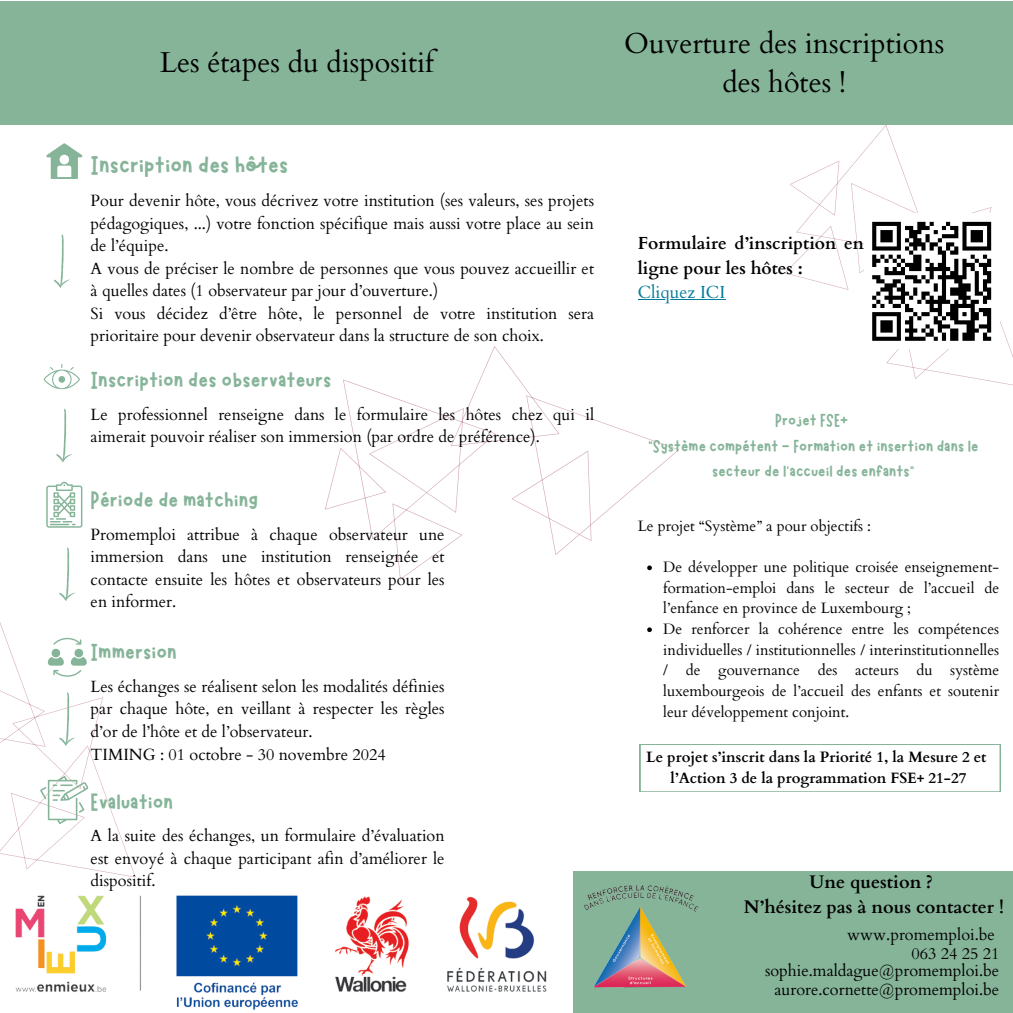
<style>
.page{position:relative;width:1013px;height:1013px;background:#fff}
.page>*{position:absolute;margin:0;border:0;box-sizing:border-box;transform-origin:0 0}
.t1{font:28.75px/39.4px "Cardo";color:#000;text-align:center}
.t2{font:27.5px "Marykate";color:#86b499}
.t3{font:25px "Marykate";color:#86b499}
.t4{font:18.75px/25.2px "Marykate";color:#86b499;text-align:center}
.t5{font:700 18.25px/25.2px "Cardo";color:#000;text-align:center}
.t6{font:700 17.5px/24.4px "Cardo";color:#000}
.t7{font:17.5px "Cardo";color:#007b98}
.t8{font:16.25px/22.5px "Cardo";color:#000;text-align:justify}
.t9{font:15px/20.6px "Cardo";color:#000;text-align:justify}
.t10{font:700 15px/20.6px "Cardo";color:#000;text-align:center}
</style>
<div class="page">
<svg style="left:784px;top:125px;width:228px;height:260px"></svg>
<svg style="left:325px;top:346px;width:354px;height:287px"></svg>
<img style="left:15px;top:895px;width:532px;height:115px">
<div style="left:0;top:1px;width:1012px;height:124px;background:#86b499"></div>
<div style="left:573px;top:871px;width:439px;height:141px;background:#86b499"></div>
<img style="left:584px;top:885px;width:115px;height:103px">
<svg style="left:46px;top:143px;width:36px;height:36px"></svg>
<svg style="left:44px;top:364px;width:36px;height:25px"></svg>
<svg style="left:46px;top:482px;width:36px;height:45px"></svg>
<svg style="left:0;top:622px;width:136px;height:255px"></svg>
<svg style="left:59px;top:547px;width:16px;height:54px"></svg>
<svg style="left:56px;top:408px;width:16px;height:55px"></svg>
<svg style="left:54px;top:234px;width:16px;height:54px"></svg>
<div style="left:864px;top:214px;width:135px;height:135px;background:#fff"></div>
<svg style="left:872px;top:221px;width:120px;height:120px"></svg>
<hr style="left:638px;top:299px;width:87px;height:1px;background:#007b98">
<svg style="left:647px;top:565px;width:5px;height:5px"></svg>
<svg style="left:647px;top:627px;width:5px;height:5px"></svg>
<svg style="left:640px;top:744px;width:360px;height:47px"></svg>
<p class="t1" style="left:160px;top:44px;width:276px">Les étapes du dispositif</p>
<p class="t2" style="left:91px;top:147px;width:199px">Inscription des hôtes</p>
<p class="t8" style="left:91px;top:190px;width:505px">Pour devenir hôte, vous décrivez votre institution (ses valeurs, ses projets pédagogiques, ...) votre fonction spécifique mais aussi votre place au sein de l’équipe.</p>
<h2 class="t8" style="left:91px;top:257px;width:505px">A vous de préciser le nombre de personnes que vous pouvez accueillir et à quelles dates (1 observateur par jour d’ouverture.)</h2>
<p class="t8" style="left:91px;top:302px;width:505px">Si vous décidez d’être hôte, le personnel de votre institution sera prioritaire pour devenir observateur dans la structure de son choix.</p>
<p class="t3" style="left:91px;top:364px;width:242px">Inscription des observateurs</p>
<p class="t8" style="left:91px;top:403px;width:505px">Le professionnel renseigne dans le formulaire les hôtes chez qui il aimerait pouvoir réaliser son immersion (par ordre de préférence).</p>
<p class="t3" style="left:91px;top:484px;width:169px">Période de matching</p>
<p class="t8" style="left:91px;top:523px;width:355px">Promemploi attribue à chaque observateur une immersion dans une institution renseignée et contacte ensuite les hôtes et observateurs pour les en informer.</p>
<h4 class="t3" style="left:91px;top:636px;width:88px">Immersion</h4>
<h4 class="t8" style="left:91px;top:675px;width:355px">Les échanges se réalisent selon les modalités définies par chaque hôte, en veillant à respecter les règles d’or de l’hôte et de l’observateur.</h4>
<p class="t8" style="left:91px;top:743px;width:296px">TIMING : 01 octobre - 30 novembre 2024</p>
<p class="t3" style="left:91px;top:785px;width:84px">Evaluation</p>
<h2 class="t8" style="left:91px;top:825px;width:355px">A la suite des échanges, un formulaire d’évaluation est envoyé à chaque participant afin d’améliorer le dispositif.</h2>
<h1 class="t1" style="left:624px;top:24px;width:322px">Ouverture des inscriptions des hôtes !</h1>
<p class="t6" style="left:638px;top:232px;width:228px">Formulaire d’inscription en ligne pour les hôtes :</p>
<p class="t7" style="left:638px;top:281px;width:89px">Cliquez ICI</p>
<p class="t4" style="left:648px;top:406px;width:332px">Projet FSE+<br>“Système compétent - Formation et insertion dans le secteur de l’accueil des enfants”</p>
<p class="t9" style="left:638px;top:516px;width:235px">Le projet “Système” a pour objectifs :</p>
<p class="t9" style="left:663px;top:557px;width:337px">De développer une politique croisée enseignement&shy;formation-emploi dans le secteur de l’accueil de l’enfance en province de Luxembourg ;</p>
<p class="t9" style="left:663px;top:619px;width:337px">De renforcer la cohérence entre les compétences individuelles / institutionnelles / interinstitutionnelles / de gouvernance des acteurs du système luxembourgeois de l’accueil des enfants et soutenir leur développement conjoint.</p>
<p class="t10" style="left:646px;top:747px;width:342px">Le projet s’inscrit dans la Priorité 1, la Mesure 2 et l’Action 3 de la programmation FSE+ 21-27</p>
<p class="t5" style="left:743px;top:869px;width:261px">Une question ?<br>N’hésitez pas à nous contacter !</p>
<h1 class="t8" style="left:847px;top:923px;width:149px">www.promemploi.be</h1>
<p class="t8" style="left:911px;top:942px;width:89px">063 24 25 21</p>
<p class="t8" style="left:765px;top:959px;width:236px">sophie.maldague@promemploi.be</p>
<h1 class="t8" style="left:774px;top:978px;width:226px">aurore.cornette@promemploi.be</h1>
</div>
